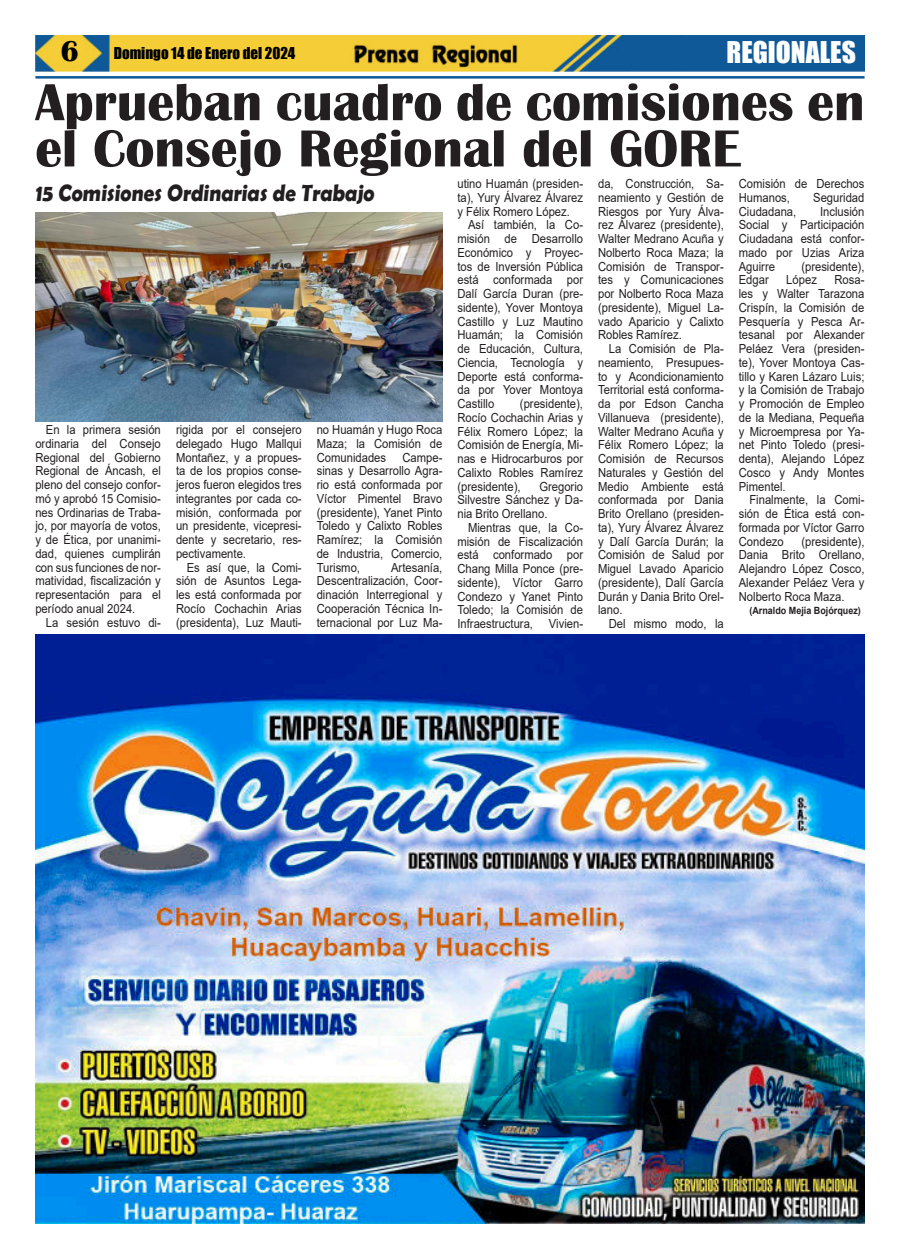
<style>
.page{position:relative;width:900px;height:1258px;background:#fff}
.page>*{position:absolute;margin:0;border:0;box-sizing:border-box;transform-origin:0 0}
.t1{font:700 53.88px/46.2px "Britannic";color:#231f20}
.t2{font:27.5px "Impact";color:#fff}
.t3{font:700 23.75px "Berlin Sans FB Demi";color:#231f20;scale:.89 1}
.t4{font:15px "Impact";color:#000}
.t5{font:12.5px/13.8px "Arial";color:#231f20;text-align:justify;scale:.9 1}
.t6{font:700 10px "Arial";color:#231f20;scale:.9 1}
.s1{font-family:"Britannic";font-weight:700;font-size:30px}
</style>
<div class="page">
<img style="left:35px;top:35px;width:830px;height:36px">
<hr style="left:35px;top:76px;width:830px;height:3px;background:#0f5998">
<img style="left:351px;top:41px;width:169px;height:27px">
<img style="left:35px;top:634px;width:830px;height:589px">
<img style="left:35px;top:213px;width:408px;height:209px">
<p class="t4" style="left:61px;top:47px;width:236px"><span class="s1">6</span> Domingo 14 de Enero del 2024</p>
<h2 class="t2" style="left:727px;top:37px;width:131px">REGIONALES</h2>
<h1 class="t1" style="left:35px;top:84px;width:831px">Aprueban cuadro de comisiones en el Consejo Regional del GORE</h1>
<p class="t5" style="left:457px;top:178px;width:141px">utino Huamán (presiden&shy;ta), Yury Álvarez Álvarez y Félix Romero López.</p>
<p class="t5" style="left:457px;top:219px;width:141px;text-indent:11px">Así también, la Co&shy;misión de Desarrollo Económico y Proyec&shy;tos de Inversión Pública está conformada por Dalí García Duran (pre&shy;sidente), Yover Montoya Castillo y Luz Mautino Huamán; la Comisión de Educación, Cultura, Ciencia, Tecnología y Deporte está conforma&shy;da por Yover Montoya Castillo</p>
<p class="t5" style="left:598px;top:178px;width:141px">da, Construcción, Sa&shy;neamiento y Gestión de Riesgos por Yury Álva&shy;rez Álvarez (presidente), Walter Medrano Acuña y Nolberto Roca Maza; la Comisión de Transpor&shy;tes y Comunicaciones por Nolberto Roca Maza (presidente), Miguel La&shy;vado Aparicio y Calixto Robles Ramírez.</p>
<p class="t5" style="left:598px;top:343px;width:141px;text-indent:11px">La Comisión de Pla&shy;neamiento, Presupues&shy;to y Acondicionamiento Territorial está conforma&shy;da por Edson Cancha Villanueva (presidente), Walter Medrano Acuña y Félix Romero López; la Comisión de Recursos Naturales y Gestión del Medio Ambiente está conformada por Dania Brito Orellano (presiden&shy;ta), Yury Álvarez Álvarez y Dalí García Durán; la Comisión de Salud por Miguel Lavado Aparicio (presidente), Dalí García Durán y Dania Brito Orel&shy;lano.</p>
<p class="t5" style="left:609px;top:618px;width:129px">Del mismo modo, la</p>
<p class="t5" style="left:739px;top:178px;width:141px">Comisión de Derechos<br>Humanos,</p>
<h3 class="t3" style="left:35px;top:182px;width:385px">15 Comisiones Ordinarias de Trabajo</h3>
<p class="t5" style="left:813px;top:192px;width:58px">Seguridad</p>
<p class="t5" style="left:739px;top:205px;width:65px">Ciudadana,</p>
<p class="t5" style="left:739px;top:205px;width:141px;text-indent:81px">Inclusión Social y Participación Ciudadana está confor&shy;mado por Uzias Ariza Aguirre</p>
<p class="t5" style="left:801px;top:260px;width:72px">(presidente),</p>
<p class="t5" style="left:739px;top:274px;width:35px">Edgar</p>
<p class="t5" style="left:786px;top:274px;width:36px">López</p>
<p class="t5" style="left:739px;top:274px;width:141px;text-indent:96px">Rosa&shy;les y Walter Tarazona Crispín, la Comisión de Pesquería y Pesca Ar&shy;tesanal por Alexander Peláez Vera (presiden&shy;te), Yover Montoya Cas&shy;tillo y Karen Lázaro Luis; y la Comisión de Trabajo y Promoción de Empleo de la Mediana, Pequeña y Microempresa por Ya&shy;net Pinto Toledo (presi&shy;denta), Alejando López Cosco y Andy Montes Pimentel.</p>
<p class="t5" style="left:739px;top:494px;width:141px;text-indent:11px">Finalmente, la Comi&shy;sión de Ética está con&shy;formada por Víctor Garro Condezo</p>
<p class="t5" style="left:457px;top:398px;width:141px;text-indent:63px">(presidente), Rocío Cochachin Arias y Félix Romero López; la Comisión de Energía, Mi&shy;nas e Hidrocarburos por Calixto Robles Ramírez (presidente),</p>
<p class="t5" style="left:35px;top:424px;width:141px;text-indent:11px">En la primera sesión ordinaria del Consejo Regional del Gobierno Regional de Áncash, el pleno del consejo confor&shy;mó y aprobó 15 Comisio&shy;nes Ordinarias de Traba&shy;jo, por mayoría de votos, y de Ética, por unanimi&shy;dad, quienes cumplirán con sus funciones de nor&shy;matividad, fiscalización y representación para el período anual 2024.</p>
<p class="t5" style="left:46px;top:617px;width:129px">La sesión estuvo di-</p>
<p class="t5" style="left:317px;top:424px;width:141px">no Huamán y Hugo Roca Maza; la Comisión de Comunidades</p>
<p class="t5" style="left:176px;top:424px;width:141px">rigida por el consejero delegado Hugo Mallqui Montañez, y a propues&shy;ta de los propios conse&shy;jeros fueron elegidos tres integrantes por cada co&shy;misión, conformada por un presidente, vicepresi&shy;dente y secretario, res&shy;pectivamente.</p>
<p class="t5" style="left:176px;top:562px;width:141px;text-indent:11px">Es así que, la Comi&shy;sión de Asuntos Lega&shy;les está conformada por Rocío Cochachin Arias (presidenta), Luz Mauti-</p>
<p class="t5" style="left:317px;top:452px;width:141px;text-indent:86px">Campe&shy;sinas y Desarrollo Agra&shy;rio está conformada por Víctor Pimentel Bravo (presidente), Yanet Pinto Toledo y Calixto Robles Ramírez; la Comisión de Industria, Comercio, Turismo,</p>
<p class="t5" style="left:457px;top:480px;width:141px;text-indent:82px">Gregorio Silvestre Sánchez y Da&shy;nia Brito Orellano.</p>
<p class="t5" style="left:457px;top:522px;width:141px;text-indent:11px">Mientras que, la Co&shy;misión de Fiscalización está conformado por Chang Milla Ponce (pre&shy;sidente), Víctor Garro Condezo y Yanet Pinto Toledo; la Comisión de Infraestructura,</p>
<p class="t5" style="left:739px;top:535px;width:141px;text-indent:63px">(presidente), Dania Brito Orellano, Alejandro López Cosco, Alexander Peláez Vera y Nolberto Roca Maza.</p>
<p class="t6" style="left:749px;top:607px;width:125px">(Arnaldo Mejía Bojórquez)</p>
<p class="t5" style="left:317px;top:562px;width:141px;text-indent:74px">Artesanía, Descentralización, Coor&shy;dinación Interregional y Cooperación Técnica In&shy;ternacional por Luz Ma-</p>
<p class="t5" style="left:549px;top:618px;width:39px">Vivien-</p>
</div>
